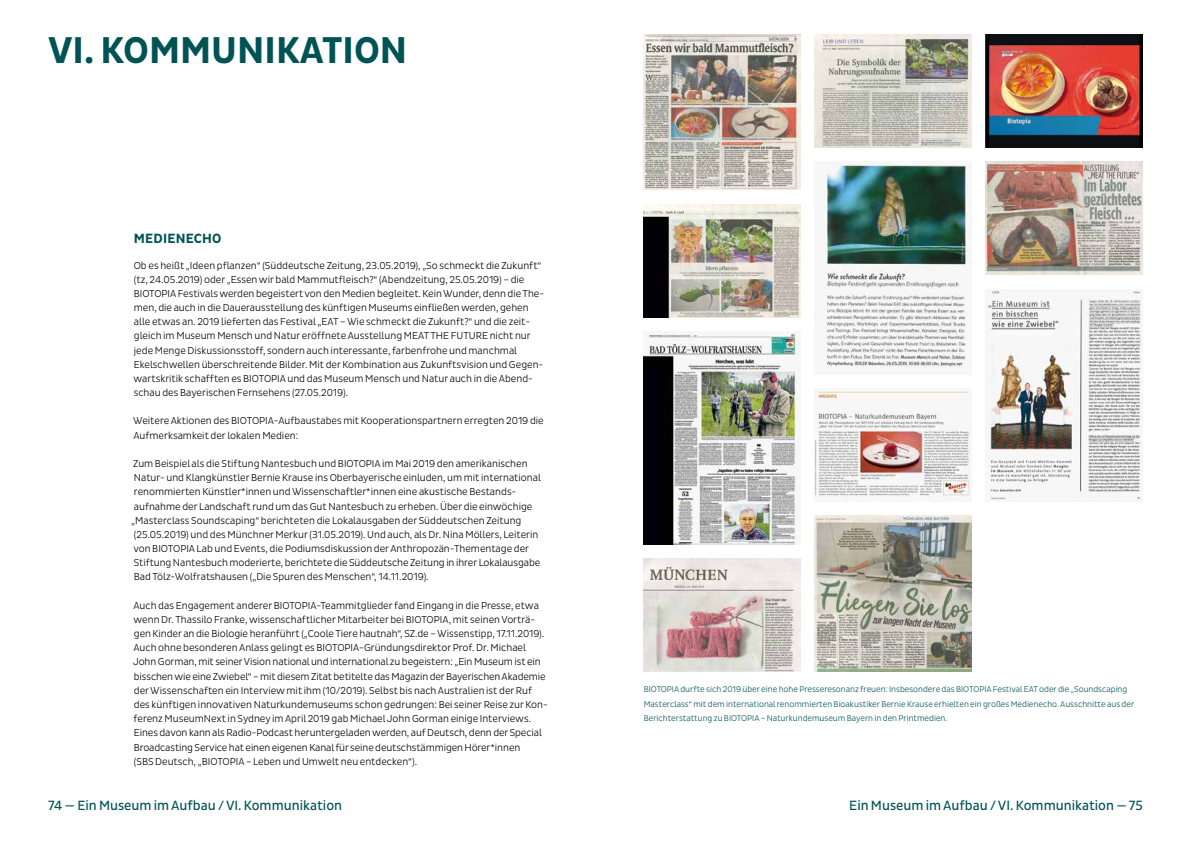
<style>
.page{position:relative;width:1191px;height:842px;background:#fff}
.page>*{position:absolute;margin:0;border:0;box-sizing:border-box;transform-origin:0 0}
.t1{font:700 38px "Pluto Sans Cond";color:#005355}
.t2{font:13.7px "Pluto Sans Cond";color:#005355}
.t3{font:700 13.7px "Pluto Sans Cond";letter-spacing:.015em;color:#005355}
.t4{font:300 10.2px/14.2px "Pluto Sans Cond";color:#000}
.t5{font:300 8.5px/14.2px "Pluto Sans Cond";color:#005355}
</style>
<div class="page">
<img style="left:814px;top:162px;width:157px;height:206px">
<img style="left:814px;top:34px;width:157px;height:113px">
<img style="left:814px;top:388px;width:157px;height:110px">
<img style="left:643px;top:204px;width:157px;height:113px">
<img style="left:643px;top:34px;width:157px;height:156px">
<img style="left:986px;top:34px;width:156px;height:113px">
<img style="left:643px;top:558px;width:157px;height:114px">
<img style="left:986px;top:162px;width:156px;height:113px">
<img style="left:643px;top:332px;width:157px;height:212px">
<img style="left:986px;top:289px;width:155px;height:213px">
<img style="left:814px;top:516px;width:157px;height:156px">
<h1 class="t1" style="left:48px;top:28px;width:360px">VI. KOMMUNIKATION</h1>
<h2 class="t3" style="left:134px;top:230px;width:89px">MEDIENECHO</h2>
<p class="t4" style="left:134px;top:258px;width:412px">Ob es heißt „Ideen pflanzen“ (Süddeutsche Zeitung, 23.05.2019), „So schmeckt die Zukunft“ (tz, 24.05.2019) oder „Essen wir bald Mammutfleisch?“ (Abendzeitung, 25.05.2019) – die BIOTOPIA Festivals werden begeistert von den Medien begleitet. Kein Wunder, denn die The&shy;men, die auch in die Dauerausstellung des künftigen Museums einfließen werden, gehen alle etwas an. 2019 lieferten das Festival „EAT – Wie schmeckt die Zukunft?“ und die zeit&shy;gleich im Museum Mensch und Natur eröffnete Ausstellung MEAT THE FUTURE nicht nur jede Menge Diskussionsstoff, sondern auch interessante, farbenfrohe und manchmal Ekelschwellen überschreitende Bilder. Mit der Kombination aus Zukunftsvision und Gegen&shy;wartskritik schafften es BIOTOPIA und das Museum Mensch und Natur auch in die Abend&shy;schau des Bayerischen Fernsehens (27.05.2019).</p>
<p class="t4" style="left:133px;top:414px;width:412px">Weitere Aktionen des BIOTOPIA-Aufbaustabes mit Kooperationspartnern erregten 2019 die<br>Aufmerksamkeit der lokalen Medien:</p>
<p class="t4" style="left:131px;top:456px;width:411px">Zum Beispiel als die Stiftung Nantesbuch und BIOTOPIA im Mai 2019 den amerikanischen Natur- und Klangkünstler Bernie Krause ins Oberbayerische einluden, um mit international renommierten Künstler*innen und Wissenschaftler*innen eine akustische Bestands&shy;aufnahme der Landschaft rund um das Gut Nantesbuch zu erheben. Über die einwöchige „Masterclass Soundscaping“ berichteten die Lokalausgaben der Süddeutschen Zeitung (25.05.2019) und des Münchner Merkur (31.05.2019). Und auch, als Dr. Nina Möllers, Leiterin von BIOTOPIA Lab und Events, die Podiumsdiskussion der Anthropozän-Thementage der Stiftung Nantesbuch moderierte, berichtete die Süddeutsche Zeitung in ihrer Lokalausgabe Bad Tölz-Wolfratshausen („Die Spuren des Menschen“, 14.11.2019).</p>
<p class="t4" style="left:133px;top:598px;width:416px">Auch das Engagement anderer BIOTOPIA-Teammitglieder fand Eingang in die Presse, etwa wenn Dr. Thassilo Franke, wissenschaftlicher Mitarbeiter bei BIOTOPIA, mit seinen Vorträ&shy;gen Kinder an die Biologie heranführt („Coole Tiere hautnah“, SZ.de – Wissenstipp, 17.11.2019).<br>Auch ohne besonderen Anlass gelingt es BIOTOPIA-Gründungsdirektor Prof. Dr. Michael John Gorman, mit seiner Vision national und international zu begeistern: „Ein Museum ist ein bisschen wie eine Zwiebel“ – mit diesem Zitat betitelte das Magazin der Bayerischen Akademie der Wissenschaften ein Interview mit ihm (10/2019). Selbst bis nach Australien ist der Ruf des künftigen innovativen Naturkundemuseums schon gedrungen: Bei seiner Reise zur Kon&shy;ferenz MuseumNext in Sydney im April 2019 gab Michael John Gorman einige Interviews.<br>Eines davon kann als Radio-Podcast heruntergeladen werden, auf Deutsch, denn der Special Broadcasting Service hat einen eigenen Kanal für seine deutschstämmigen Hörer*innen<br>(SBS Deutsch, „BIOTOPIA – Leben und Umwelt neu entdecken“).</p>
<p class="t5" style="left:644px;top:682px;width:492px">BIOTOPIA durfte sich 2019 über eine hohe Presseresonanz freuen: Insbesondere das BIOTOPIA Festival EAT oder die „Soundscaping<br>Masterclass“ mit dem international renommierten Bioakustiker Bernie Krause erhielten ein großes Medienecho. Ausschnitte aus der<br>Berichterstattung zu BIOTOPIA – Naturkundemuseum Bayern in den Printmedien.</p>
<h2 class="t2" style="left:48px;top:797px;width:295px">74 — Ein Museum im Aufbau / VI. Kommunikation</h2>
<h2 class="t2" style="left:849px;top:797px;width:295px">Ein Museum im Aufbau / VI. Kommunikation — 75</h2>
</div>
